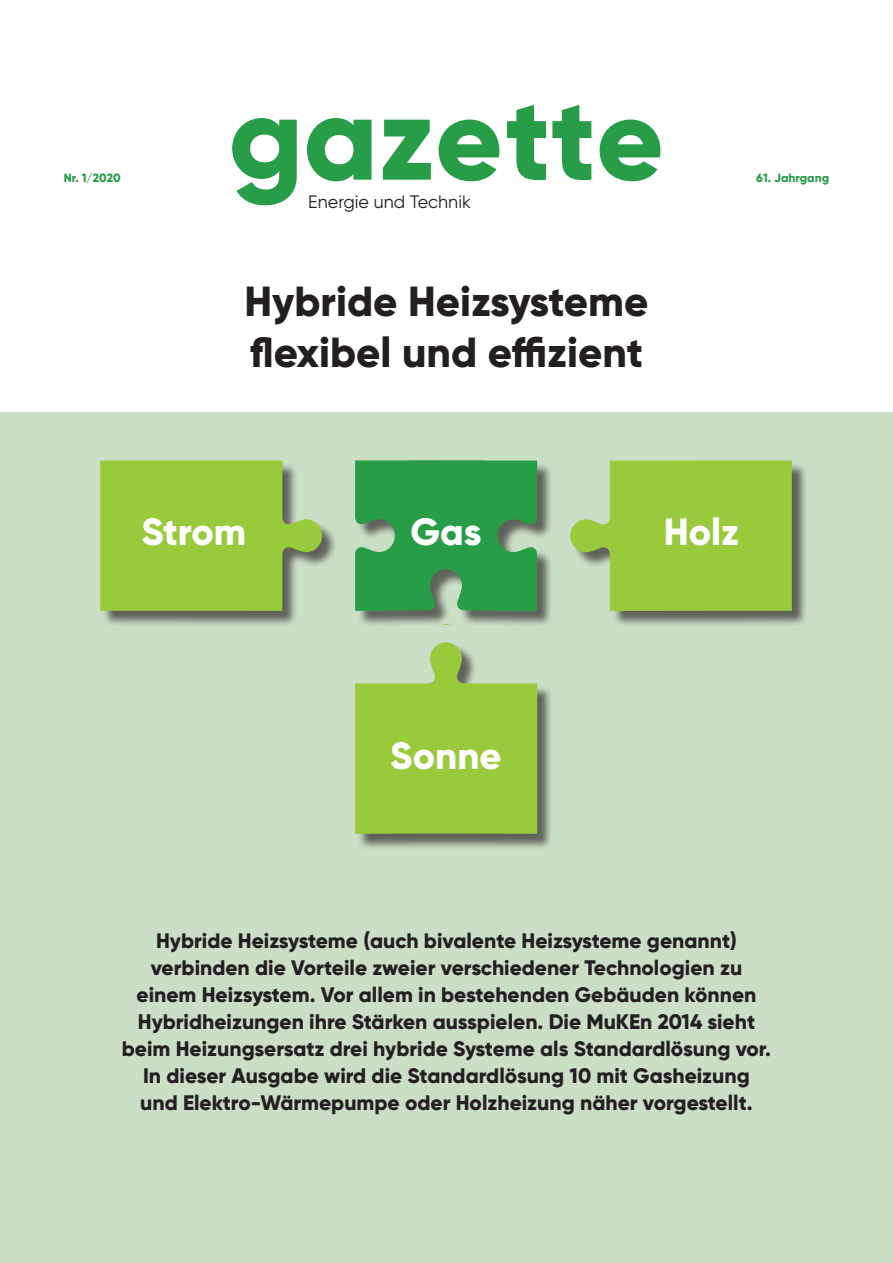
<style>
.page{position:relative;width:893px;height:1263px;background:#fff}
.page>*{position:absolute;margin:0;border:0;box-sizing:border-box;transform-origin:0 0}
.t1{font:800 117px "Gilroy";color:#279d48}
.t2{font:800 42px/50.4px "Gilroy";color:#231f20}
.t3{font:800 37.95px "Gilroy";color:#fff}
.t4{font:800 21px/27px "Gilroy";color:#231f20;text-align:center}
.t5{font:18px "Gilroy";color:#231f20}
.t6{font:800 12px "Gilroy";color:#279d48}
.s1{font-size:120px}
</style>
<div class="page">
<div style="left:0;top:412px;width:893px;height:851px;background:#cbdec6"></div>
<div style="left:102px;top:462px;width:706px;height:165px;background:#231f20;opacity:.65"></div>
<svg style="left:570px;top:460px;width:222px;height:151px;background:#9fcb4f"></svg>
<svg style="left:100px;top:460px;width:222px;height:151px;background:#9cc74b"></svg>
<svg style="left:355px;top:460px;width:182px;height:151px;background:#359f52"></svg>
<div style="left:357px;top:644px;width:196px;height:206px;background:#231f20;opacity:.65"></div>
<svg style="left:355px;top:642px;width:182px;height:192px"></svg>
<p class="t6" style="left:64px;top:170px;width:58px">Nr. 1/2020</p>
<h1 class="t1" style="left:229px;top:65px;width:437px"><span class="s1">gaz</span>e t t e</h1>
<p class="t5" style="left:308px;top:190px;width:164px">Energie und Technik</p>
<h2 class="t2" style="left:244px;top:276px;width:405px">Hybride Heizsysteme flexibel und effizient</h2>
<p class="t6" style="left:756px;top:170px;width:74px">61. Jahrgang</p>
<h3 class="t3" style="left:142px;top:508px;width:106px">Strom</h3>
<h3 class="t3" style="left:411px;top:508px;width:72px">Gas</h3>
<h3 class="t3" style="left:664px;top:508px;width:77px">Holz</h3>
<h3 class="t3" style="left:390px;top:732px;width:113px">Sonne</h3>
<p class="t4" style="left:122px;top:927px;width:651px">Hybride Heizsysteme (auch bivalente Heizsysteme genannt) verbinden die Vorteile zweier verschiedener Technologien zu einem Heizsystem. Vor allem in bestehenden Gebäuden können Hybridheizungen ihre Stärken ausspielen. Die MuKEn 2014 sieht beim Heizungsersatz drei hybride Systeme als Standardlösung vor.<br>In dieser Ausgabe wird die Standardlösung 10 mit Gasheizung und Elektro-Wärmepumpe oder Holzheizung näher vorgestellt.</p>
</div>
